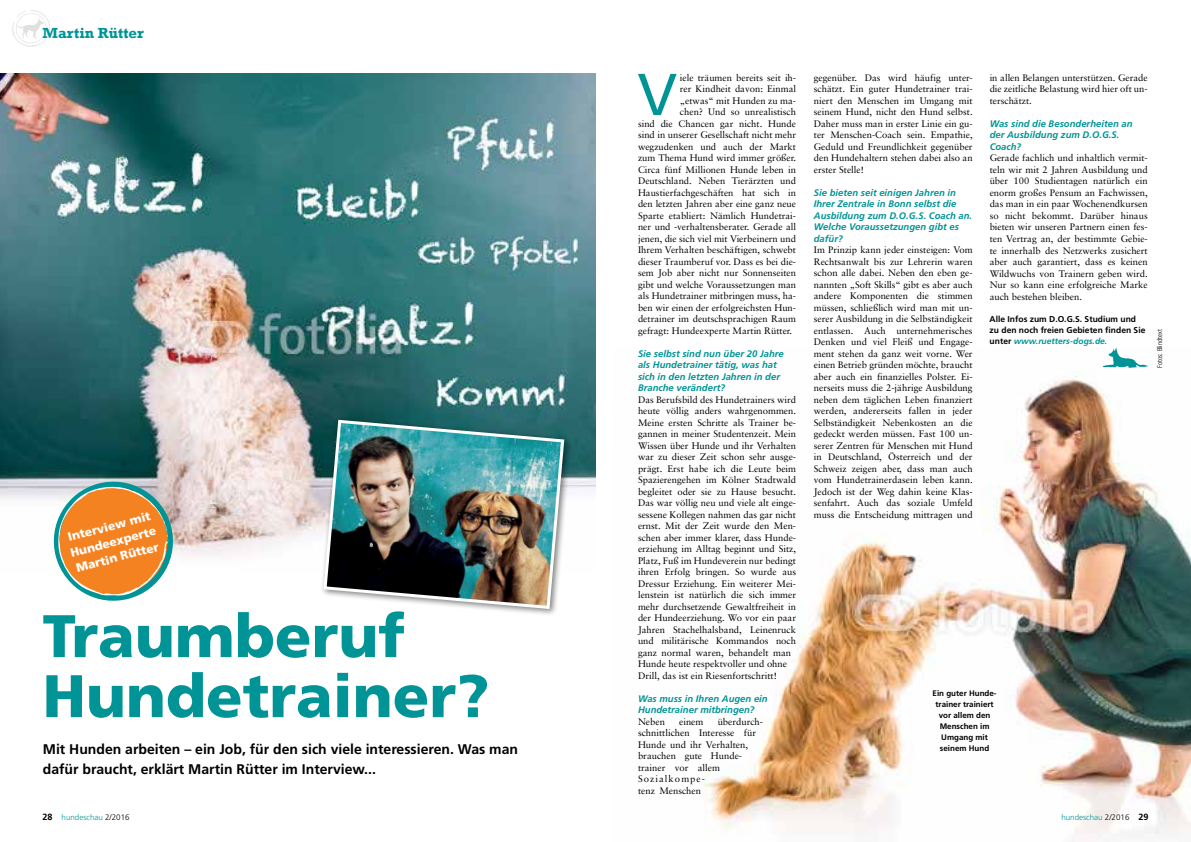
<style>
.page{position:relative;width:1191px;height:842px;background:#fff}
.page>*{position:absolute;margin:0;border:0;box-sizing:border-box;transform-origin:0 0}
.t1{font:900 60px/60px "Frutiger";color:#009496}
.t2{font:58.9px "Frutiger";color:#009496}
.t3{font:700 15px "Rockwell";color:#009496}
.t4{font:700 14px/20px "Frutiger";color:#000}
.t5{font:900 12px/16px "Frutiger";color:#fff}
.t6{font:9.5px/11.5px "Sabon";color:#000;text-align:justify}
.t7{font:italic 700 9.5px/11.5px "Frutiger";color:#009496}
.t8{font:700 8.5px/11px "Frutiger";color:#000}
.t9{font:700 8px/11px "Frutiger";color:#000;text-align:center}
.t10{font:300 8px "Frutiger";color:#009496}
.t11{font:300 condensed 7px "Frutiger";color:#000}
.s1{font-weight:700;font-size:9px;color:#000}
.s2{color:#000}
.s3{font-style:italic;color:#009496}
</style>
<div class="page">
<img style="left:704px;top:372px;width:487px;height:466px">
<img style="left:0;top:74px;width:595px;height:486px">
<svg style="left:12px;top:10px;width:38px;height:37px"></svg>
<svg style="left:1102px;top:348px;width:46px;height:20px"></svg>
<div style="left:320px;top:416px;width:252px;height:201px;background:#000;opacity:.5"></div>
<img style="left:322px;top:418px;width:244px;height:193px">
<svg style="left:47px;top:475px;width:132px;height:126px"></svg>
<h3 class="t3" style="left:43px;top:24px;width:103px">Martin Rütter</h3>
<p class="t5" style="left:65px;top:530px;width:90px;rotate:-15deg">Interview mit<br>Hundeexperte<br>Martin Rütter</p>
<h1 class="t1" style="left:43px;top:606px;width:448px">Traumberuf<br>Hundetrainer?</h1>
<h3 class="t4" style="left:43px;top:739px;width:477px">Mit Hunden arbeiten – ein Job, für den sich viele interessieren. Was man dafür braucht, erklärt Martin Rütter im Interview...</h3>
<p class="t10" style="left:43px;top:813px;width:89px"><span class="s1">28</span> hundeschau <span class="s2">2/2016</span></p>
<h2 class="t2" style="left:637px;top:60px;width:41px">V</h2>
<p class="t6" style="left:680px;top:71px;width:118px">iele träumen bereits seit ih-</p>
<p class="t6" style="left:680px;top:83px;width:118px">rer Kindheit davon: Einmal</p>
<p class="t6" style="left:680px;top:94px;width:118px">„etwas“ mit Hunden zu ma-</p>
<p class="t6" style="left:680px;top:106px;width:118px">chen? Und so unrealistisch</p>
<p class="t6" style="left:638px;top:117px;width:159px">sind die Chancen gar nicht. Hunde</p>
<p class="t6" style="left:638px;top:129px;width:160px">sind in unserer Gesellschaft nicht mehr</p>
<p class="t6" style="left:638px;top:140px;width:160px">wegzudenken und auch der Markt</p>
<p class="t6" style="left:638px;top:152px;width:160px">zum Thema Hund wird immer größer.</p>
<p class="t6" style="left:638px;top:163px;width:160px">Circa fünf Millionen Hunde leben in</p>
<p class="t6" style="left:638px;top:175px;width:160px">Deutschland. Neben Tierärzten und</p>
<p class="t6" style="left:638px;top:186px;width:160px">Haustierfachgeschäften hat sich in</p>
<p class="t6" style="left:638px;top:198px;width:160px">den letzten Jahren aber eine ganz neue</p>
<p class="t6" style="left:638px;top:209px;width:160px">Sparte etabliert: Nämlich Hundetrai-</p>
<p class="t6" style="left:638px;top:221px;width:160px">ner und -verhaltensberater. Gerade all</p>
<p class="t6" style="left:638px;top:232px;width:160px">jenen, die sich viel mit Vierbeinern und</p>
<p class="t6" style="left:638px;top:244px;width:160px">Ihrem Verhalten beschäftigen, schwebt</p>
<p class="t6" style="left:638px;top:255px;width:160px">dieser Traumberuf vor. Dass es bei die-</p>
<p class="t6" style="left:638px;top:267px;width:159px">sem Job aber nicht nur Sonnenseiten</p>
<p class="t6" style="left:638px;top:278px;width:160px">gibt und welche Voraussetzungen man</p>
<p class="t6" style="left:638px;top:290px;width:160px">als Hundetrainer mitbringen muss, ha-</p>
<p class="t6" style="left:638px;top:301px;width:159px">ben wir einen der erfolgreichsten Hun-</p>
<p class="t6" style="left:638px;top:313px;width:160px">detrainer im deutschsprachigen Raum</p>
<p class="t6" style="left:638px;top:324px;width:156px">gefragt: Hundeexperte Martin Rütter.</p>
<p class="t7" style="left:638px;top:348px;width:147px">Sie selbst sind nun über 20 Jahre als Hundetrainer tätig, was hat sich in den letzten Jahren in der<br>Branche verändert?</p>
<p class="t6" style="left:638px;top:393px;width:160px;text-align:left">Das Berufsbild des Hundetrainers wird heute völlig anders wahrgenommen.<br>Meine ersten Schritte als Trainer be&shy;gannen in meiner Studentenzeit. Mein Wissen über Hunde und ihr Verhalten war zu dieser Zeit schon sehr ausge&shy;prägt. Erst habe ich die Leute beim Spazierengehen im Kölner Stadtwald begleitet oder sie zu Hause besucht.<br>Das war völlig neu und viele alt einge&shy;sessene Kollegen nahmen das gar nicht ernst. Mit der Zeit wurde den Men&shy;schen aber immer klarer, dass Hunde&shy;erziehung im Alltag beginnt und Sitz, Platz, Fuß im Hundeverein nur bedingt ihren Erfolg bringen. So wurde aus Dressur Erziehung. Ein weiterer Mei&shy;lenstein ist natürlich die sich immer mehr durchsetzende Gewaltfreiheit in der Hundeerziehung. Wo vor ein paar Jahren Stachelhalsband, Leinenruck und militärische Kommandos noch ganz normal waren, behandelt man Hunde heute respektvoller und ohne Drill, das ist ein Riesenfortschritt!</p>
<p class="t7" style="left:638px;top:693px;width:131px">Was muss in Ihren Augen ein<br>Hundetrainer mitbringen?</p>
<p class="t6" style="left:638px;top:716px;width:28px">Neben</p>
<p class="t6" style="left:679px;top:716px;width:26px">einem</p>
<p class="t6" style="left:638px;top:716px;width:127px;text-align:left;text-indent:80px">überdurch&shy;schnittlichen Interesse für<br>Hunde und ihr Verhalten, brauchen gute Hunde&shy;trainer vor allem<br>Sozialkompe-<br>tenz Menschen</p>
<p class="t6" style="left:814px;top:72px;width:160px">gegenüber. Das wird häufig unter&shy;schätzt. Ein guter Hundetrainer trai&shy;niert den Menschen im Umgang mit seinem Hund, nicht den Hund selbst.<br>Daher muss man in erster Linie ein gu&shy;ter Menschen-Coach sein. Empathie, Geduld und Freundlichkeit gegenüber den Hundehaltern stehen dabei also an erster Stelle!</p>
<p class="t7" style="left:814px;top:187px;width:160px">Sie bieten seit einigen Jahren in<br>Ihrer Zentrale in Bonn selbst die<br>Ausbildung zum D.O.G.S. Coach an.<br>Welche Voraussetzungen gibt es dafür?</p>
<p class="t6" style="left:814px;top:244px;width:160px">Im Prinzip kann jeder einsteigen: Vom Rechtsanwalt bis zur Lehrerin waren schon alle dabei. Neben den eben ge&shy;nannten „Soft Skills“ gibt es aber auch andere Komponenten die stimmen müssen, schließlich wird man mit un&shy;serer Ausbildung in die Selbständigkeit entlassen. Auch unternehmerisches Denken und viel Fleiß und Engage&shy;ment stehen da ganz weit vorne. Wer einen Betrieb gründen möchte, braucht aber auch ein finanzielles Polster. Ei&shy;nerseits muss die 2-jährige Ausbildung neben dem täglichen Leben finanziert werden, andererseits fallen in jeder Selbständigkeit Nebenkosten an die gedeckt werden müssen. Fast 100 un&shy;serer Zentren für Menschen mit Hund in Deutschland, Österreich und der Schweiz zeigen aber, dass man auch vom Hundetrainerdasein leben kann.<br>Jedoch ist der Weg dahin keine Klas&shy;senfahrt. Auch das soziale Umfeld muss die Entscheidung mittragen und</p>
<p class="t6" style="left:989px;top:72px;width:160px">in allen Belangen unterstützen. Gerade die zeitliche Belastung wird hier oft un&shy;terschätzt.</p>
<p class="t7" style="left:989px;top:118px;width:144px">Was sind die Besonderheiten an der Ausbildung zum D.O.G.S.<br>Coach?</p>
<p class="t6" style="left:989px;top:152px;width:160px">Gerade fachlich und inhaltlich vermit&shy;teln wir mit 2 Jahren Ausbildung und über 100 Studientagen natürlich ein enorm großes Pensum an Fachwissen, das man in ein paar Wochenendkursen so nicht bekommt. Darüber hinaus bieten wir unseren Partnern einen fes&shy;ten Vertrag an, der bestimmte Gebie&shy;te innerhalb des Netzwerks zusichert aber auch garantiert, dass es keinen Wildwuchs von Trainern geben wird.<br>Nur so kann eine erfolgreiche Marke auch bestehen bleiben.</p>
<p class="t8" style="left:989px;top:313px;width:157px">Alle Infos zum D.O.G.S. Studium und zu den noch freien Gebieten finden Sie unter <span class="s3">www.ruetters-dogs.de.</span></p>
<p class="t11" style="left:1155px;top:368px;width:41px;rotate:-90deg">Fotos: Blindtext</p>
<p class="t9" style="left:932px;top:688px;width:66px">Ein guter Hunde&shy;trainer trainiert vor allem den<br>Menschen im<br>Umgang mit seinem Hund</p>
<p class="t10" style="left:1061px;top:813px;width:89px">hundeschau <span class="s2">2/2016</span> <span class="s1">29</span></p>
</div>
